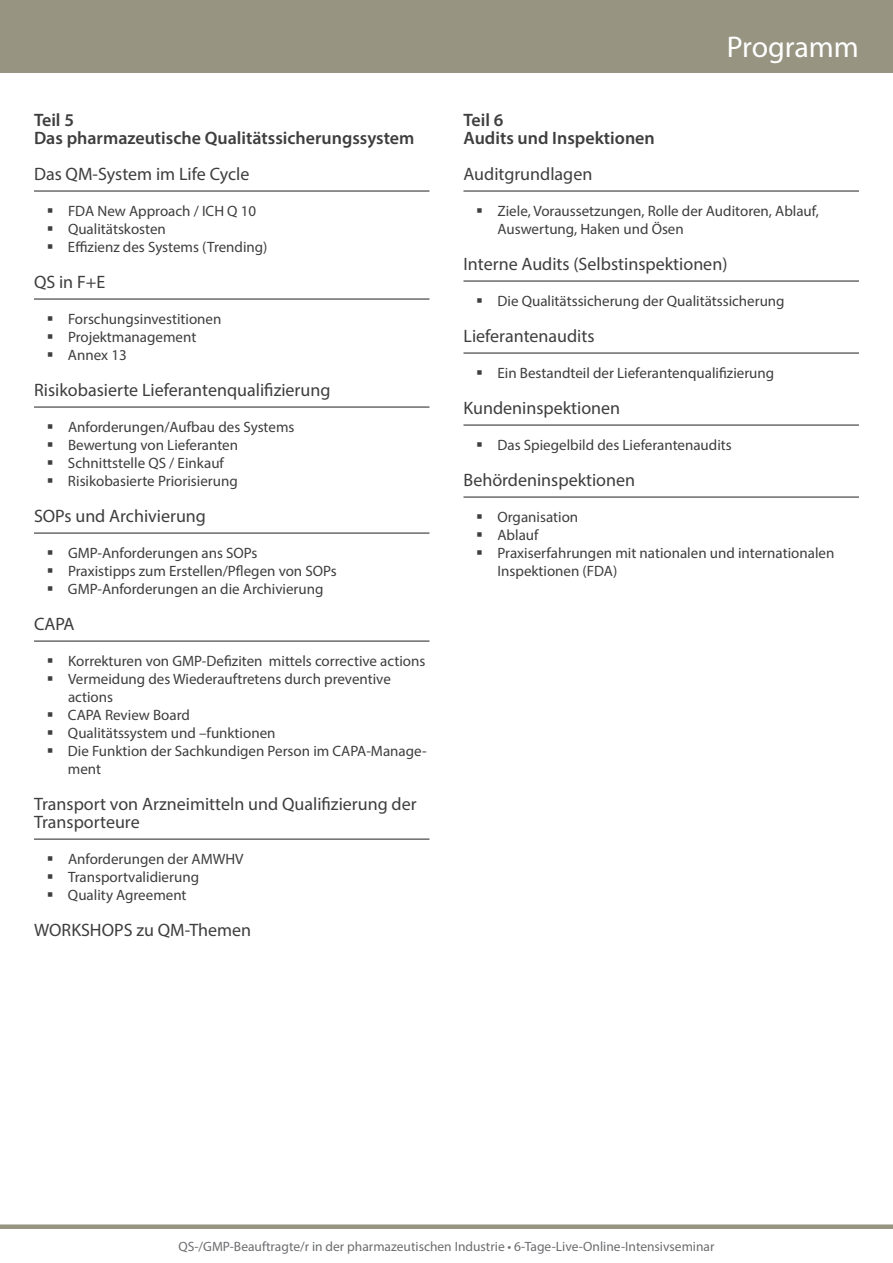
<style>
.page{position:relative;width:893px;height:1263px;background:#fff}
.page>*{position:absolute;margin:0;border:0;box-sizing:border-box;transform-origin:0 0}
.t1{font:30px "Myriad Pro";letter-spacing:-.005em;color:#fff}
.t2{font:18px/18px "Myriad Pro";color:#3e3e3f}
.t3{font:600 18px/18px "Myriad Pro";color:#3e3e3f}
.t4{font:15px/18px "Myriad Pro";color:#3e3e3f}
.t5{font:13.5px "Myriad Pro";color:#6c6d70}
</style>
<div class="page">
<div style="left:0;top:0;width:893px;height:72px;background:#979481"></div>
<div style="left:0;top:1224px;width:893px;height:5px;background:#979481"></div>
<hr style="left:34px;top:191px;width:395px;height:1px;background:#231f20">
<hr style="left:34px;top:299px;width:395px;height:1px;background:#231f20">
<hr style="left:34px;top:407px;width:395px;height:1px;background:#231f20">
<hr style="left:34px;top:533px;width:395px;height:1px;background:#231f20">
<hr style="left:34px;top:641px;width:395px;height:1px;background:#231f20">
<hr style="left:34px;top:839px;width:395px;height:1px;background:#231f20">
<hr style="left:463px;top:191px;width:396px;height:1px;background:#231f20">
<hr style="left:463px;top:281px;width:396px;height:1px;background:#231f20">
<hr style="left:463px;top:353px;width:396px;height:1px;background:#231f20">
<hr style="left:463px;top:425px;width:396px;height:1px;background:#231f20">
<hr style="left:463px;top:497px;width:396px;height:1px;background:#231f20">
<p class="t3" style="left:34px;top:111px;width:382px">Teil 5<br>Das pharmazeutische Qualitätssicherungssystem</p>
<p class="t2" style="left:34px;top:165px;width:217px">Das QM-System im Life Cycle</p>
<p class="t4" style="left:68px;top:202px;width:201px">FDA New Approach / ICH Q 10<br>Qualitätskosten<br>Effizienz des Systems (Trending)</p>
<p class="t2" style="left:34px;top:273px;width:73px">QS in F+E</p>
<p class="t4" style="left:68px;top:310px;width:155px">Forschungsinvestitionen<br>Projektmanagement<br>Annex 13</p>
<p class="t2" style="left:34px;top:381px;width:298px">Risikobasierte Lieferantenqualifizierung</p>
<p class="t4" style="left:68px;top:418px;width:228px">Anforderungen/Aufbau des Systems<br>Bewertung von Lieferanten<br>Schnittstelle QS / Einkauf<br>Risikobasierte Priorisierung</p>
<p class="t2" style="left:34px;top:507px;width:173px">SOPs und Archivierung</p>
<p class="t4" style="left:68px;top:544px;width:270px">GMP-Anforderungen ans SOPs<br>Praxistipps zum Erstellen/Pflegen von SOPs<br>GMP-Anforderungen an die Archivierung</p>
<p class="t2" style="left:34px;top:615px;width:42px">CAPA</p>
<p class="t4" style="left:68px;top:652px;width:360px">Korrekturen von GMP-Defiziten mittels corrective actions Vermeidung des Wiederauftretens durch preventive actions<br>CAPA Review Board<br>Qualitätssystem und –funktionen<br>Die Funktion der Sachkundigen Person im CAPA-Manage&shy;ment</p>
<p class="t2" style="left:34px;top:795px;width:384px">Transport von Arzneimitteln und Qualifizierung der<br>Transporteure</p>
<p class="t4" style="left:68px;top:850px;width:177px">Anforderungen der AMWHV<br>Transportvalidierung<br>Quality Agreement</p>
<p class="t2" style="left:34px;top:921px;width:219px">WORKSHOPS zu QM-Themen</p>
<h1 class="t1" style="left:727px;top:28px;width:134px">Programm</h1>
<p class="t3" style="left:463px;top:111px;width:193px">Teil 6<br>Audits und Inspektionen</p>
<p class="t2" style="left:463px;top:165px;width:130px">Auditgrundlagen</p>
<p class="t4" style="left:497px;top:202px;width:323px">Ziele, Voraussetzungen, Rolle der Auditoren, Ablauf,<br>Auswertung, Haken und Ösen</p>
<p class="t2" style="left:463px;top:255px;width:265px">Interne Audits (Selbstinspektionen)</p>
<p class="t4" style="left:497px;top:292px;width:289px">Die Qualitätssicherung der Qualitätssicherung</p>
<p class="t2" style="left:463px;top:327px;width:133px">Lieferantenaudits</p>
<p class="t4" style="left:497px;top:364px;width:278px">Ein Bestandteil der Lieferantenqualifizierung</p>
<p class="t2" style="left:463px;top:399px;width:158px">Kundeninspektionen</p>
<p class="t4" style="left:497px;top:436px;width:236px">Das Spiegelbild des Lieferantenaudits</p>
<p class="t2" style="left:463px;top:471px;width:173px">Behördeninspektionen</p>
<p class="t4" style="left:497px;top:508px;width:338px">Organisation<br>Ablauf<br>Praxiserfahrungen mit nationalen und internationalen<br>Inspektionen (FDA)</p>
<p class="t5" style="left:178px;top:1238px;width:537px">QS-/GMP-Beauftragte/r in der pharmazeutischen Industrie • 6-Tage-Live-Online-Intensivseminar</p>
</div>
